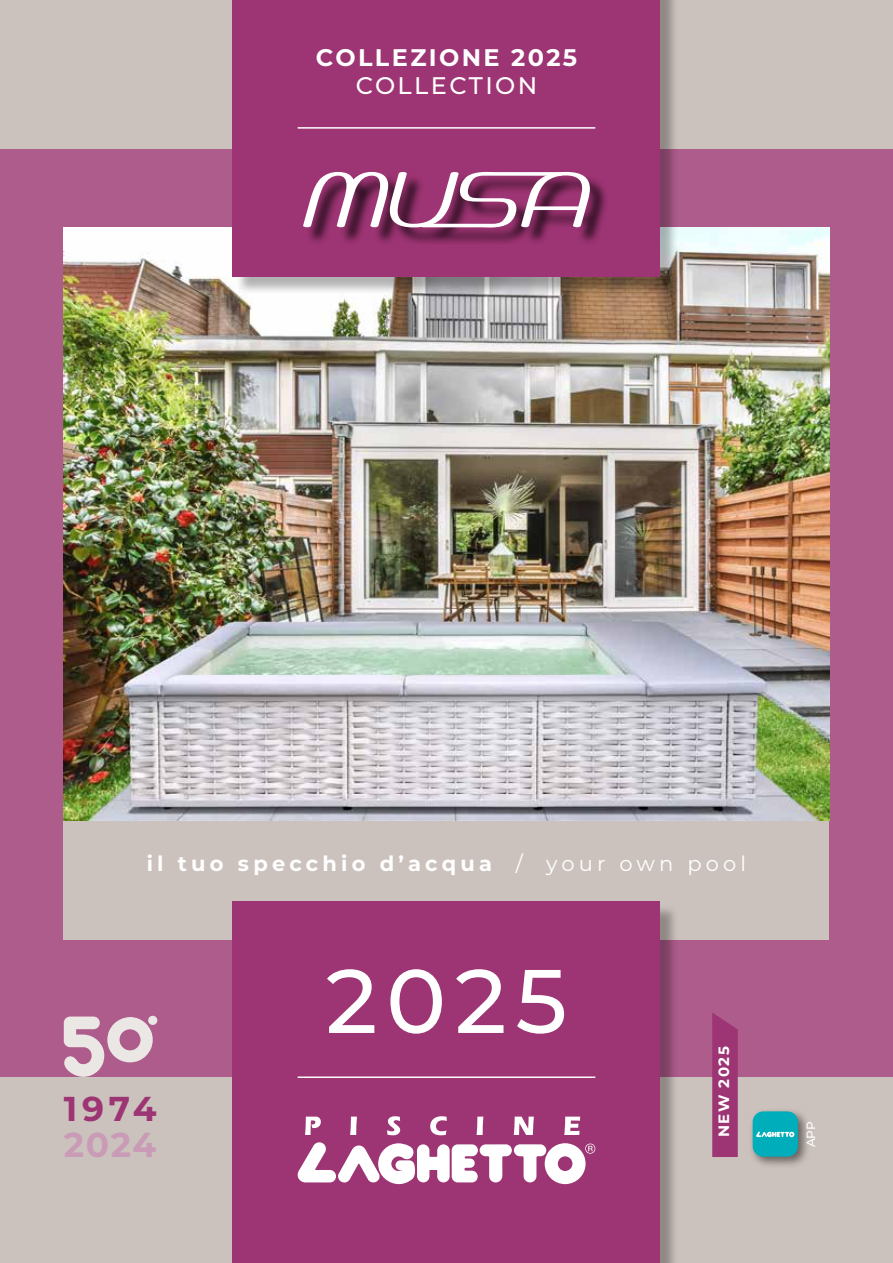
<style>
.page{position:relative;width:893px;height:1263px;background:#ccc2bd}
.page>*{position:absolute;margin:0;border:0;box-sizing:border-box;transform-origin:0 0}
.t1{font:500 90px "Montserrat";color:#fff}
.t2{font:700 34.5px "Montserrat";color:#9d3473}
.t3{font:700 34.5px "Montserrat";color:#ca9bb6}
.t4{font:700 24px "Montserrat";letter-spacing:.1em;color:#fff}
.t5{font:500 24px "Montserrat";letter-spacing:.1em;color:#fff}
.t6{font:700 21px "Montserrat";letter-spacing:.2em;color:#fff}
.t7{font:700 15px "Montserrat";letter-spacing:.1em;color:#fff}
.t8{font:500 12px "Montserrat";color:#fff}
.s1{font-weight:400}
</style>
<div class="page">
<div style="left:0;top:150px;width:893px;height:927px;background:#ae5c8b"></div>
<div style="left:64px;top:227px;width:765px;height:713px;background:#ccc2bd"></div>
<div style="left:235px;top:904px;width:444px;height:359px;background:#000;opacity:.3"></div>
<div style="left:233px;top:901px;width:427px;height:362px;background:#9d3473"></div>
<svg style="left:305px;top:1116px;width:16px;height:19px"></svg>
<svg style="left:350px;top:1116px;width:7px;height:19px"></svg>
<svg style="left:387px;top:1116px;width:13px;height:19px"></svg>
<svg style="left:430px;top:1116px;width:17px;height:19px"></svg>
<svg style="left:477px;top:1116px;width:6px;height:19px"></svg>
<svg style="left:514px;top:1116px;width:20px;height:19px"></svg>
<svg style="left:564px;top:1116px;width:16px;height:19px"></svg>
<svg style="left:297px;top:1142px;width:298px;height:42px"></svg>
<img style="left:64px;top:227px;width:765px;height:594px">
<div style="left:235px;top:0;width:444px;height:295px;background:#000;opacity:.3"></div>
<div style="left:233px;top:0;width:427px;height:276px;background:#9d3473"></div>
<hr style="left:298px;top:1076px;width:297px;height:2px;background:#fff">
<hr style="left:298px;top:127px;width:297px;height:2px;background:#fff">
<svg style="left:64px;top:1016px;width:89px;height:61px"></svg>
<div style="left:148px;top:1016px;width:9px;height:9px;background:#ebe7e4;border-radius:50%"></div>
<svg style="left:712px;top:1013px;width:26px;height:144px"></svg>
<div style="left:749px;top:1107px;width:61px;height:62px;background:#000;opacity:.5"></div>
<div style="left:753px;top:1111px;width:45px;height:46px;background:#00adba;border-radius:11px"></div>
<svg style="left:756px;top:1131px;width:38px;height:6px"></svg>
<div style="left:306px;top:174px;width:302px;height:72px;background:#000;opacity:.75"></div>
<svg style="left:303px;top:172px;width:287px;height:55px"></svg>
<p class="t4" style="left:316px;top:40px;width:263px">COLLEZIONE 2025</p>
<p class="t5" style="left:356px;top:69px;width:183px">COLLECTION</p>
<p class="t6" style="left:147px;top:849px;width:601px">il tuo specchio d’acqua <span class="s1">/ your own pool</span></p>
<h2 class="t2" style="left:64px;top:1084px;width:94px">1974</h2>
<h2 class="t3" style="left:64px;top:1120px;width:94px">2024</h2>
<h1 class="t1" style="left:326px;top:938px;width:243px">2025</h1>
<p class="t7" style="left:713px;top:1137px;width:92px;rotate:-90deg">NEW 2025</p>
<p class="t8" style="left:803px;top:1147px;width:27px;rotate:-90deg">APP</p>
</div>
